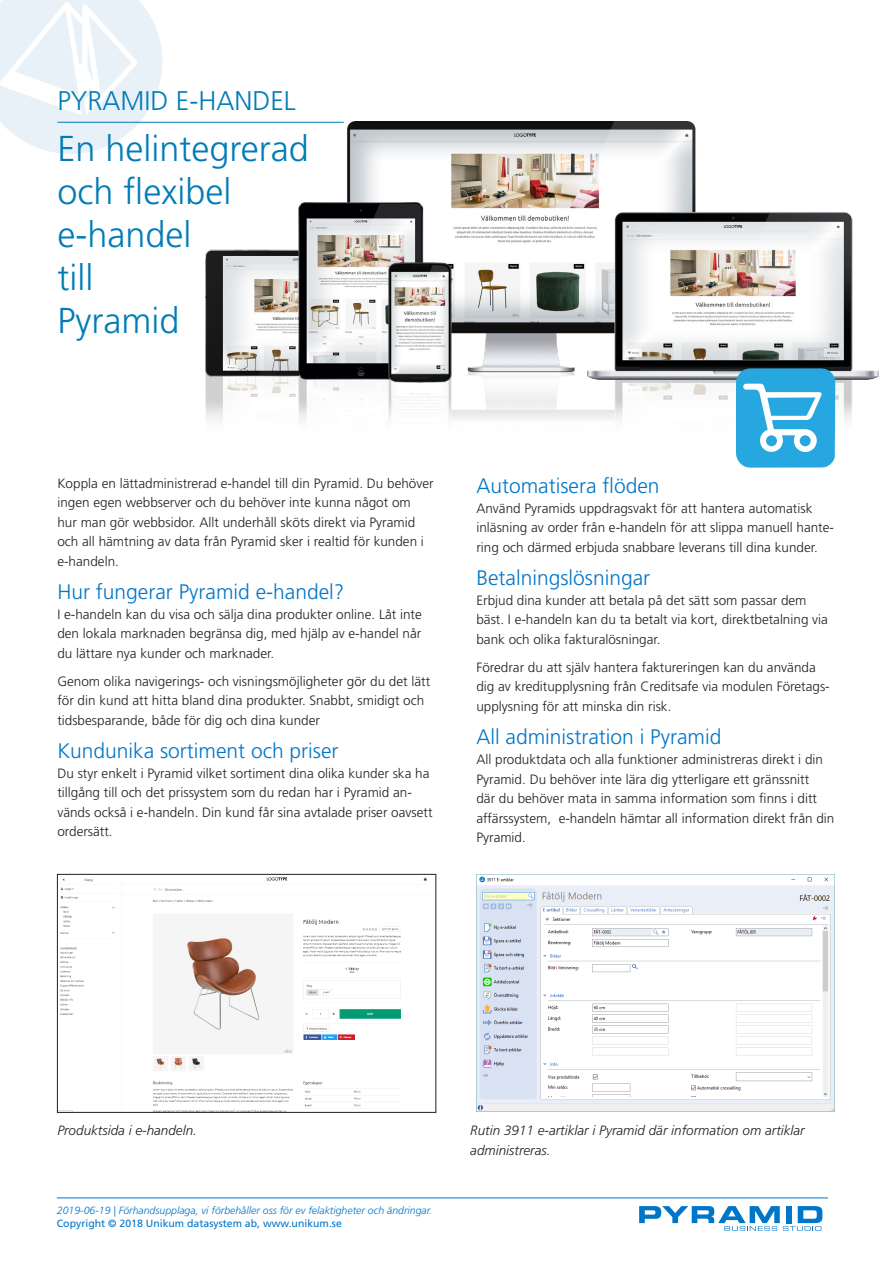
<style>
.page{position:relative;width:893px;height:1263px;background:#fff}
.page>*{position:absolute;margin:0;border:0;box-sizing:border-box;transform-origin:0 0}
.Underrubrik_1_PB{font:300 36px "Frutiger LT Std";color:#007cb7}
.Rubrik_PB{font:300 27px "Frutiger LT Std";color:#007cb7}
.Underrubrik_2_PB{font:300 21px "Frutiger LT Std";color:#0076c8}
.Brödtext_PB{font:300 13.5px/19.5px "Frutiger LT Std";color:#231f20}
.Bildtext{font:italic 300 13.5px/19.5px "Frutiger LT Std";color:#231f20}
.t1{font:italic 300 10.5px "Frutiger LT Std";color:#0076c8}
.t2{font:10.5px "Frutiger LT Std";color:#0076c8}
</style>
<div class="page">
<svg style="left:639px;top:1206px;width:183px;height:25px"></svg>
<hr style="left:57px;top:1197px;width:771px;height:1px;background:#0076c8">
<hr style="left:57px;top:122px;width:287px;height:1px;background:#007cb7">
<svg style="left:0;top:0;width:162px;height:154px"></svg>
<img style="left:205px;top:122px;width:673px;height:298px">
<svg style="left:736px;top:368px;width:100px;height:100px;background:#4fb6e3"></svg>
<img style="left:476px;top:874px;width:359px;height:237px">
<img style="left:60px;top:877px;width:367px;height:230px">
<div style="left:57px;top:874px;width:379px;height:238px;border:1px solid #231f20"></div>
<p class="Rubrik_PB" style="left:57px;top:85px;width:240px">PYRAMID E-HANDEL</p>
<p class="Underrubrik_1_PB" style="left:57px;top:128px;width:253px">En helintegrerad</p>
<p class="Underrubrik_1_PB" style="left:57px;top:171px;width:176px">och flexibel</p>
<p class="Underrubrik_1_PB" style="left:57px;top:214px;width:136px">e-handel</p>
<p class="Underrubrik_1_PB" style="left:57px;top:257px;width:37px">till</p>
<p class="Underrubrik_1_PB" style="left:57px;top:300px;width:123px">Pyramid</p>
<p class="Brödtext_PB" style="left:57px;top:473px;width:378px">Koppla en lättadministrerad e-handel till din Pyramid. Du behöver ingen egen webbserver och du behöver inte kunna något om<br>hur man gör webbsidor. Allt underhåll sköts direkt via Pyramid och all hämtning av data från Pyramid sker i realtid för kunden i e-handeln.</p>
<p class="Underrubrik_2_PB" style="left:57px;top:580px;width:289px">Hur fungerar Pyramid e-handel?</p>
<p class="Brödtext_PB" style="left:57px;top:604px;width:366px;text-align:justify">I e-handeln kan du visa och sälja dina produkter online. Låt inte den lokala marknaden begränsa dig, med hjälp av e-handel når du lättare nya kunder och marknader.</p>
<p class="Brödtext_PB" style="left:57px;top:671px;width:374px">Genom olika navigerings- och visningsmöjligheter gör du det lätt för din kund att hitta bland dina produkter. Snabbt, smidigt och tidsbesparande, både för dig och dina kunder</p>
<p class="Underrubrik_2_PB" style="left:57px;top:739px;width:283px">Kundunika sortiment och priser</p>
<p class="Brödtext_PB" style="left:57px;top:764px;width:377px">Du styr enkelt i Pyramid vilket sortiment dina olika kunder ska ha tillgång till och det prissystem som du redan har i Pyramid an&shy;vänds också i e-handeln. Din kund får sina avtalade priser oavsett ordersätt.</p>
<p class="Underrubrik_2_PB" style="left:476px;top:474px;width:185px">Automatisera flöden</p>
<p class="Brödtext_PB" style="left:476px;top:498px;width:359px">Använd Pyramids uppdragsvakt för att hantera automatisk inläsning av order från e-handeln för att slippa manuell hante&shy;ring och därmed erbjuda snabbare leverans till dina kunder.</p>
<p class="Underrubrik_2_PB" style="left:476px;top:566px;width:175px">Betalningslösningar</p>
<p class="Brödtext_PB" style="left:476px;top:591px;width:353px">Erbjud dina kunder att betala på det sätt som passar dem bäst. I e-handeln kan du ta betalt via kort, direktbetalning via bank och olika fakturalösningar.</p>
<p class="Brödtext_PB" style="left:476px;top:658px;width:355px">Föredrar du att själv hantera faktureringen kan du använda dig av kreditupplysning från Creditsafe via modulen Företags&shy;upplysning för att minska din risk.</p>
<p class="Underrubrik_2_PB" style="left:476px;top:725px;width:246px">All administration i Pyramid</p>
<p class="Brödtext_PB" style="left:476px;top:750px;width:360px">All produktdata och alla funktioner administreras direkt i din Pyramid. Du behöver inte lära dig ytterligare ett gränssnitt<br>där du behöver mata in samma information som finns i ditt affärssystem, e-handeln hämtar all information direkt från din Pyramid.</p>
<p class="Bildtext" style="left:57px;top:1121px;width:141px">Produktsida i e-handeln.</p>
<p class="Bildtext" style="left:470px;top:1121px;width:336px">Rutin 3911 e-artiklar i Pyramid där information om artiklar administreras.</p>
<p class="t1" style="left:57px;top:1204px;width:377px">2019-06-19 | Förhandsupplaga, vi förbehåller oss för ev felaktigheter och ändringar.</p>
<p class="t2" style="left:57px;top:1217px;width:286px">Copyright © 2018 Unikum datasystem ab, www.unikum.se</p>
</div>
